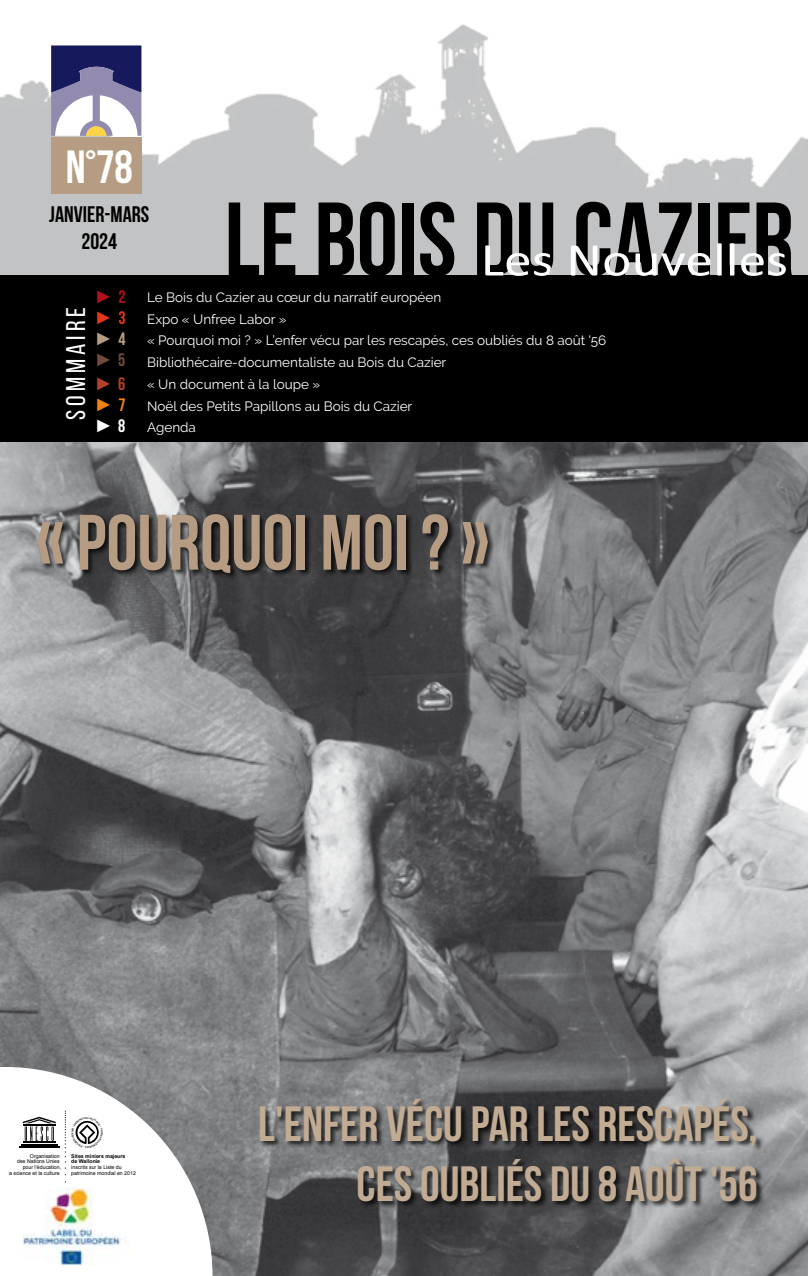
<style>
.page{position:relative;width:808px;height:1276px;background:#fff}
.page>*{position:absolute;margin:0;border:0;box-sizing:border-box;transform-origin:0 0}
.t1{font:700 104.25px "Bebas Neue";color:#000}
.t2{font:700 78.3px "Bebas Neue";color:#b69c82}
.t3{font:700 49.5px/60px "Bebas Neue";color:#c1ab93;text-align:right}
.t4{font:700 46.5px "Bebas Neue";color:#fff}
.t5{font:27px "Bebas Neue";letter-spacing:.15em;color:#fff}
.t6{font:700 22.5px/27px "Bebas Neue";color:#000;text-align:center}
.t7{font:900 18px/21px "Arial";color:#b1101d;text-align:justify}
.t8{font:900 18px/21px "Arial";color:#b24127;text-align:justify}
.t9{font:13.5px/21.8px "Raleway";color:#fff}
.t10{font:5.25px/5.7px "Arial";color:#000}
.t11{font:700 5.25px/5.7px "Arial";color:#000}
.s1{font-family:"Bebas Neue";font-weight:700}
.s2{color:#e23718}
.s3{font-family:"Bebas Neue";font-weight:700;color:#e23718}
.s4{color:#b69c82}
.s5{font-family:"Bebas Neue";font-weight:700;color:#b69c82}
.s6{color:#704b3b}
.s7{font-family:"Bebas Neue";font-weight:700;color:#704b3b}
.s8{color:#ef8215}
.s9{font-family:"Bebas Neue";font-weight:700;color:#ef8215}
.s10{color:#fff}
.s11{font-family:"Bebas Neue";font-weight:700;color:#fff}
</style>
<div class="page">
<img style="left:0;top:441px;width:808px;height:835px">
<img style="left:0;top:24px;width:808px;height:251px">
<div style="left:0;top:275px;width:808px;height:166px;background:#000"></div>
<svg style="left:485px;top:243px;width:301px;height:33px"></svg>
<svg style="left:51px;top:45px;width:90px;height:91px"></svg>
<div style="left:51px;top:137px;width:90px;height:56px;background:#b69c82"></div>
<svg style="left:0;top:1067px;width:213px;height:209px"></svg>
<svg style="left:65px;top:1110px;width:1px;height:58px"></svg>
<hr style="left:23px;top:1141px;width:33px;height:2px;background:#000">
<hr style="left:21px;top:1144px;width:37px;height:1px;background:#000">
<hr style="left:19px;top:1146px;width:40px;height:1px;background:#000">
<svg style="left:23px;top:1116px;width:33px;height:25px"></svg>
<img style="left:23px;top:1187px;width:119px;height:78px">
<div style="left:36px;top:514px;width:459px;height:65px;background:#000;opacity:.75"></div>
<div style="left:260px;top:1099px;width:504px;height:109px;background:#000;opacity:.75"></div>
<svg style="left:72px;top:1117px;width:31px;height:31px"></svg>
<h3 class="t4" style="left:66px;top:141px;width:69px">N°78</h3>
<h3 class="t6" style="left:49px;top:200px;width:102px">JANVIER-MARS<br>2024</h3>
<h1 class="t1" style="left:225px;top:182px;width:571px">LE BOIS DU CAZIER</h1>
<h3 class="t5" style="left:61px;top:420px;width:115px;rotate:-90deg">Sommaire</h3>
<h3 class="t7" style="left:95px;top:285px;width:32px">► <span class="s1">2 </span><span class="s2">►</span> <span class="s3">3 </span><span class="s4">►</span> <span class="s5">4 </span><span class="s6">►</span> <span class="s7">5</span></h3>
<h3 class="t8" style="left:95px;top:372px;width:32px">► <span class="s1">6 </span><span class="s8">►</span> <span class="s9">7 </span><span class="s10">►</span> <span class="s11">8</span></h3>
<p class="t9" style="left:147px;top:286px;width:461px">Le Bois du Cazier au cœur du narratif européen<br>Expo « Unfree Labor »<br>« Pourquoi moi ? » L’enfer vécu par les rescapés, ces oubliés du 8 août '56<br>Bibliothécaire-documentaliste au Bois du Cazier<br>« Un document à la loupe »<br>Noël des Petits Papillons au Bois du Cazier<br>Agenda</p>
<h2 class="t2" style="left:37px;top:499px;width:454px">« POURQUOI MOI ? »</h2>
<p class="t10" style="left:8px;top:1153px;width:55px;text-align:right">Organisation<br>des Nations Unies pour l’éducation,<br>la science et la culture</p>
<p class="t11" style="left:71px;top:1153px;width:56px">Sites miniers majeurs de Wallonie</p>
<p class="t10" style="left:71px;top:1164px;width:66px">inscrits sur la Liste du patrimoine mondial en 2012</p>
<h3 class="t3" style="left:258px;top:1093px;width:501px">L'ENFER VÉCU PAR LES RESCAPÉS,<br>CES OUBLIÉS DU 8 AOÛT '56</h3>
</div>
